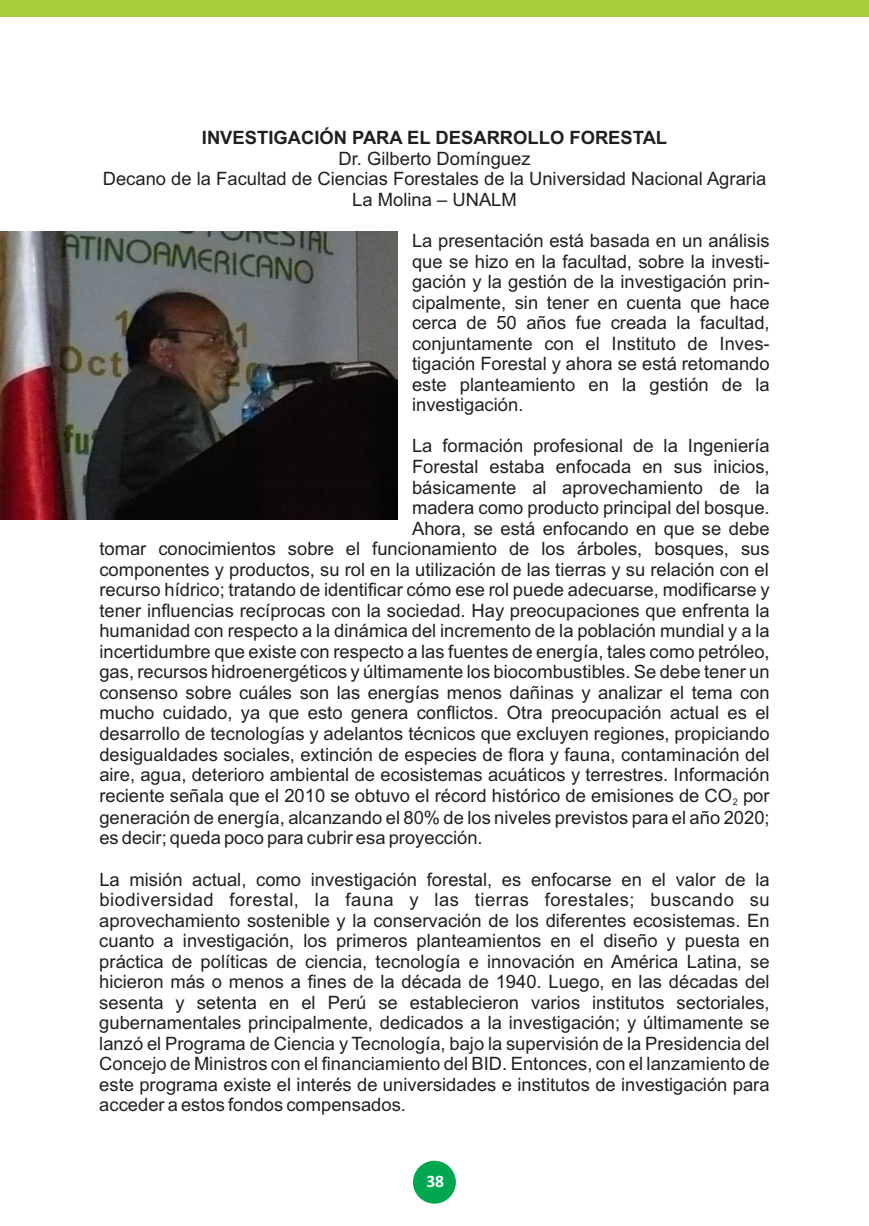
<style>
.page{position:relative;width:869px;height:1226px;background:#fff}
.page>*{position:absolute;margin:0;border:0;box-sizing:border-box;transform-origin:0 0}
.t1{font:18.38px/20.5px "Arial";color:#231f20;text-align:justify}
.t2{font:700 18.38px "Arial";color:#231f20}
.t3{font:700 17.5px "Calibri";color:#fff}
.t4{font:9.1px "Arial";color:#231f20}
</style>
<div class="page">
<div style="left:413px;top:1160px;width:42px;height:43px;background:#00a650;border-radius:50%"></div>
<div style="left:0;top:0;width:868px;height:17px;background:#a6ce39"></div>
<img style="left:0;top:232px;width:397px;height:287px">
<p class="t2" style="left:202px;top:131px;width:466px">INVESTIGACIÓN PARA EL DESARROLLO FORESTAL</p>
<p class="t1" style="left:103px;top:150px;width:664px;text-align:center">Dr. Gilberto Domínguez<br>Decano de la Facultad de Ciencias Forestales de la Universidad Nacional Agraria<br>La Molina – UNALM</p>
<p class="t1" style="left:412px;top:232px;width:359px">La presentación está basada en un análisis que se hizo en la facultad, sobre la investi&shy;gación y la gestión de la investigación prin&shy;cipalmente, sin tener en cuenta que hace cerca de 50 años fue creada la facultad, conjuntamente con el Instituto de Inves&shy;tigación Forestal y ahora se está retomando este planteamiento en la gestión de la investigación.</p>
<p class="t1" style="left:99px;top:437px;width:671px;text-align:right">La formación profesional de la Ingeniería<br>Forestal estaba enfocada en sus inicios,<br>básicamente al aprovechamiento de la<br>madera como producto principal del bosque.<br>Ahora, se está enfocando en que se debe<br>tomar conocimientos sobre el funcionamiento de los árboles, bosques, sus componentes y productos, su rol en la utilización de las tierras y su relación con el recurso hídrico; tratando de identificar cómo ese rol puede adecuarse, modificarse y tener influencias recíprocas con la sociedad. Hay preocupaciones que enfrenta la humanidad con respecto a la dinámica del incremento de la población mundial y a la incertidumbre que existe con respecto a las fuentes de energía, tales como petróleo, gas, recursos hidroenergéticos y últimamente los biocombustibles. Se debe tener un consenso sobre cuáles son las energías menos dañinas y analizar el tema con mucho cuidado, ya que esto genera conflictos. Otra preocupación actual es el desarrollo de tecnologías y adelantos técnicos que excluyen regiones, propiciando desigualdades sociales, extinción de especies de flora y fauna, contaminación del aire, agua, deterioro ambiental de ecosistemas acuáticos y terrestres. Información reciente señala que el 2010 se obtuvo el récord histórico de emisiones de CO por</p>
<p class="t4" style="left:732px;top:798px;width:7px">2</p>
<p class="t1" style="left:99px;top:808px;width:671px">generación de energía, alcanzando el 80% de los niveles previstos para el año 2020; es decir; queda poco para cubrir esa proyección.</p>
<p class="t1" style="left:99px;top:870px;width:671px">La misión actual, como investigación forestal, es enfocarse en el valor de la biodiversidad forestal, la fauna y las tierras forestales; buscando su aprovechamiento sostenible y la conservación de los diferentes ecosistemas. En cuanto a investigación, los primeros planteamientos en el diseño y puesta en práctica de políticas de ciencia, tecnología e innovación en América Latina, se hicieron más o menos a fines de la década de 1940. Luego, en las décadas del sesenta y setenta en el Perú se establecieron varios institutos sectoriales, gubernamentales principalmente, dedicados a la investigación; y últimamente se lanzó el Programa de Ciencia y Tecnología, bajo la supervisión de la Presidencia del Concejo de Ministros con el financiamiento del BID. Entonces, con el lanzamiento de este programa existe el interés de universidades e institutos de investigación para acceder a estos fondos compensados.</p>
<p class="t3" style="left:426px;top:1173px;width:19px">38</p>
</div>
